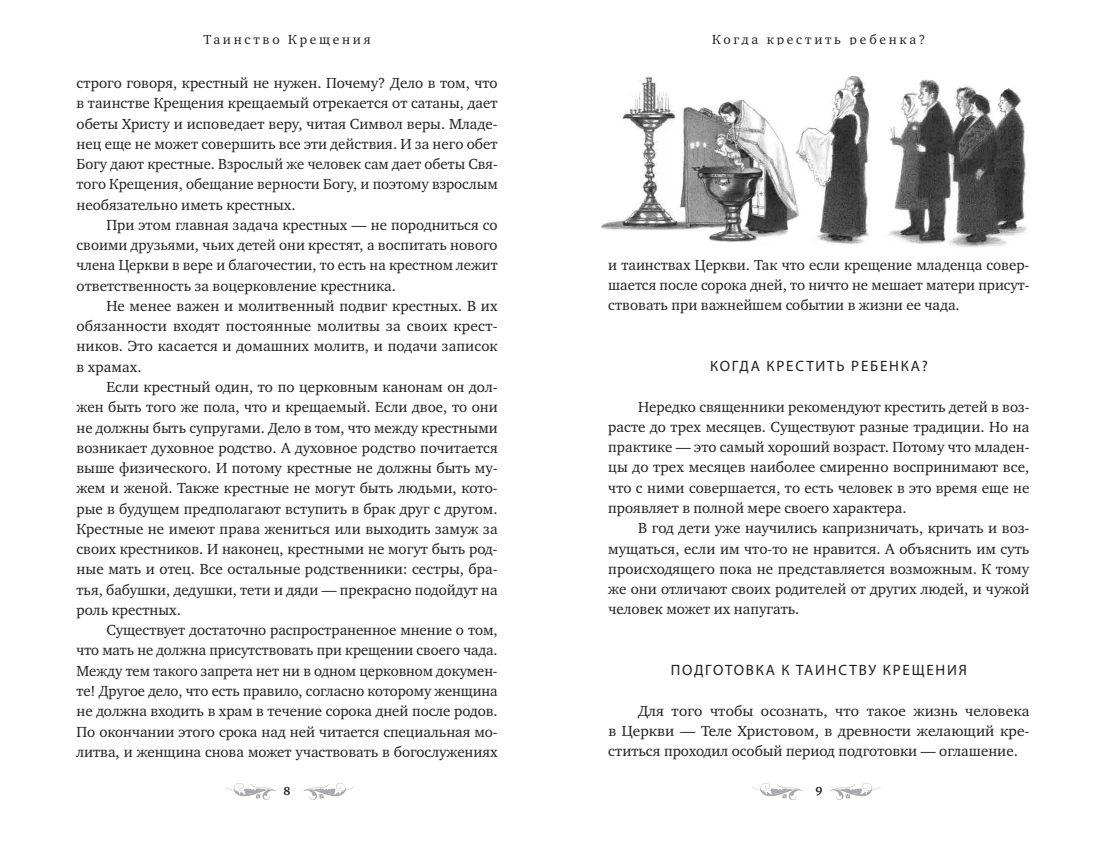
<style>
.page{position:relative;width:1106px;height:851px;background:#fff}
.page>*{position:absolute;margin:0;border:0;box-sizing:border-box;transform-origin:0 0}
.t1{font:15px/20.2px "Charter C";color:#231f20;text-align:justify}
.t2{font:15px "Myriad Pro";letter-spacing:.12em;color:#231f20}
.t3{font:13.5px "Charter C";letter-spacing:.2em;color:#231f20}
</style>
<div class="page">
<svg style="left:225px;top:783px;width:51px;height:16px"></svg>
<svg style="left:303px;top:783px;width:51px;height:16px"></svg>
<svg style="left:752px;top:783px;width:51px;height:16px"></svg>
<svg style="left:829px;top:783px;width:51px;height:16px"></svg>
<img style="left:600px;top:76px;width:427px;height:171px">
<p class="t3" style="left:204px;top:32px;width:168px">Таинство Крещения</p>
<p class="t3" style="left:712px;top:32px;width:215px">Когда крестить ребенка?</p>
<p class="t1" style="left:77px;top:73px;width:422px">строго говоря, крестный не нужен. Почему? Дело в том, что в таинстве Крещения крещаемый отрекается от сатаны, дает обеты Христу и исповедает веру, читая Символ веры. Младе&shy;нец еще не может совершить все эти действия. И за него обет Богу дают крестные. Взрослый же человек сам дает обеты Свя&shy;того Крещения, обещание верности Богу, и поэтому взрослым необязательно иметь крестных.</p>
<p class="t1" style="left:77px;top:215px;width:422px;text-indent:30px">При этом главная задача крестных — не породниться со своими друзьями, чьих детей они крестят, а воспитать нового члена Церкви в вере и благочестии, то есть на крестном лежит ответственность за воцерковление крестника.</p>
<p class="t1" style="left:77px;top:296px;width:422px;text-indent:30px">Не менее важен и молитвенный подвиг крестных. В их обязанности входят постоянные молитвы за своих крест&shy;ников. Это касается и домашних молитв, и подачи записок в храмах.</p>
<p class="t1" style="left:77px;top:377px;width:423px;text-indent:30px">Если крестный один, то по церковным канонам он дол&shy;жен быть того же пола, что и крещаемый. Если двое, то они не должны быть супругами. Дело в том, что между крестными возникает духовное родство. А духовное родство почитается выше физического. И потому крестные не должны быть му&shy;жем и женой. Также крестные не могут быть людьми, кото&shy;рые в будущем предполагают вступить в брак друг с другом.<br>Крестные не имеют права жениться или выходить замуж за своих крестников. И наконец, крестными не могут быть род&shy;ные мать и отец. Все остальные родственники: сестры, бра&shy;тья, бабушки, дедушки, тети и дяди — прекрасно подойдут на роль крестных.</p>
<p class="t1" style="left:76px;top:620px;width:423px;text-indent:30px">Существует достаточно распространенное мнение о том, что мать не должна присутствовать при крещении своего чада.<br>Между тем такого запрета нет ни в одном церковном докумен&shy;те! Другое дело, что есть правило, согласно которому женщина не должна входить в храм в течение сорока дней после родов.<br>По окончании этого срока над ней читается специальная мо&shy;литва, и женщина снова может участвовать в богослужениях</p>
<p class="t1" style="left:608px;top:255px;width:423px">и таинствах Церкви. Так что если крещение младенца совер&shy;шается после сорока дней, то ничто не мешает матери присут&shy;ствовать при важнейшем событии в жизни ее чада.</p>
<p class="t2" style="left:710px;top:357px;width:219px">Когда крестить ребенка?</p>
<p class="t1" style="left:608px;top:396px;width:423px;text-indent:30px">Нередко священники рекомендуют крестить детей в воз&shy;расте до трех месяцев. Существуют разные традиции. Но на практике — это самый хороший возраст. Потому что младен&shy;цы до трех месяцев наиболее смиренно воспринимают все, что с ними совершается, то есть человек в это время еще не проявляет в полной мере своего характера.</p>
<p class="t1" style="left:608px;top:518px;width:422px;text-indent:30px">В год дети уже научились капризничать, кричать и воз&shy;мущаться, если им что-то не нравится. А объяснить им суть происходящего пока не представляется возможным. К тому же они отличают своих родителей от других людей, и чужой человек может их напугать.</p>
<p class="t2" style="left:671px;top:660px;width:298px">Подготовка к таинству Крещения</p>
<p class="t1" style="left:608px;top:700px;width:422px;text-indent:30px">Для того чтобы осознать, что такое жизнь человека в Церкви — Теле Христовом, в древности желающий кре&shy;ститься проходил особый период подготовки — оглашение.</p>
</div>
